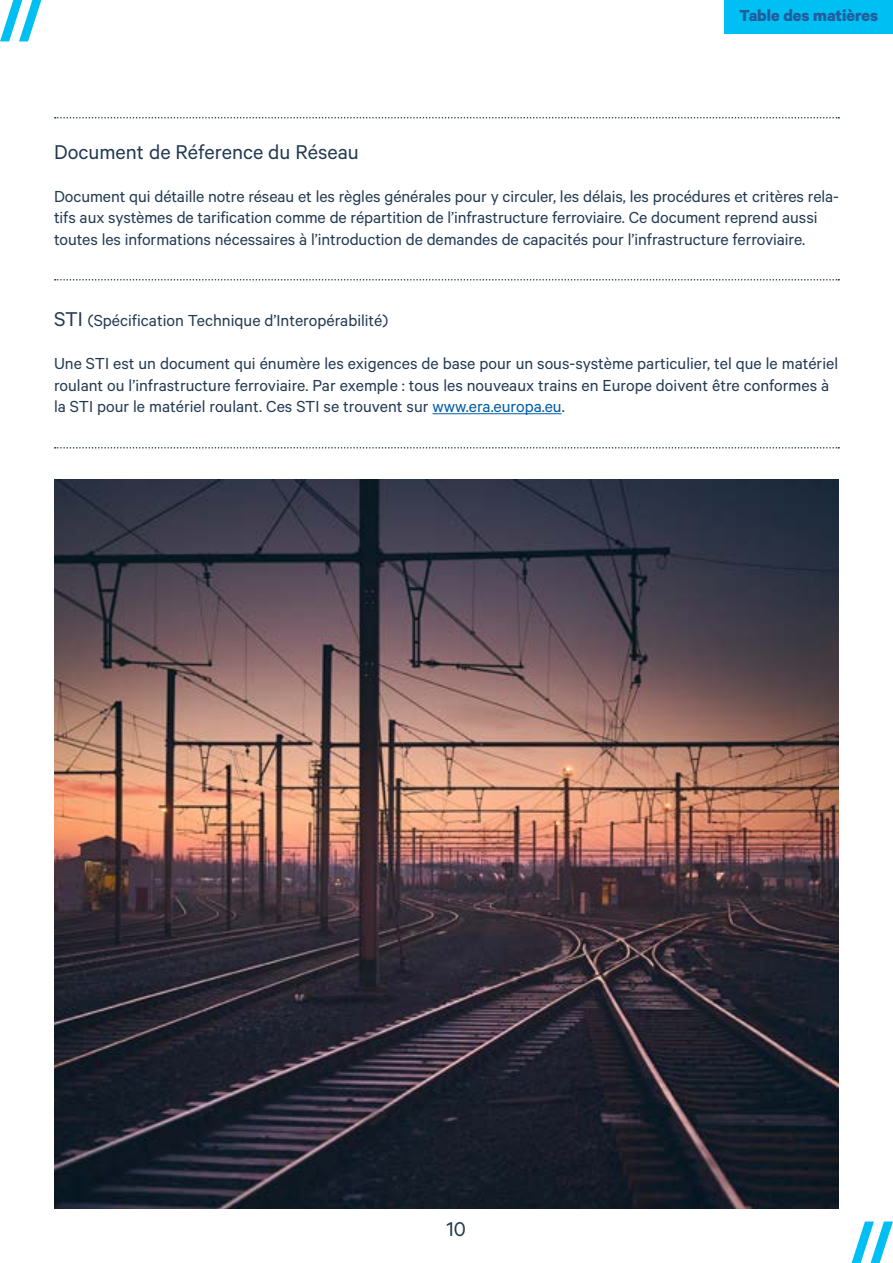
<style>
.page{position:relative;width:893px;height:1263px;background:#fff}
.page>*{position:absolute;margin:0;border:0;box-sizing:border-box;transform-origin:0 0}
.t1{font:22.5px "Calibre";color:#233a53}
.t2{font:18px/21.6px "Calibre";letter-spacing:-.005em;color:#233a53}
.t3{font:700 18px "Calibre";color:#215e9e}
.s1{font-size:22.5px}
.s2{color:#005da4}
</style>
<div class="page">
<svg style="left:0;top:0;width:41px;height:41px"></svg>
<svg style="left:852px;top:1221px;width:41px;height:42px"></svg>
<hr style="left:433px;top:413px;width:129px;height:1px;background:#005da4">
<svg style="left:55px;top:117px;width:784px;height:2px"></svg>
<svg style="left:55px;top:279px;width:784px;height:2px"></svg>
<svg style="left:55px;top:447px;width:784px;height:2px"></svg>
<img style="left:54px;top:480px;width:785px;height:729px">
<div style="left:725px;top:0;width:168px;height:33px;background:#00c0f3"></div>
<p class="t3" style="left:739px;top:4px;width:140px">Table des matières</p>
<p class="t1" style="left:54px;top:139px;width:306px">Document de Réference du Réseau</p>
<p class="t2" style="left:54px;top:185px;width:786px">Document qui détaille notre réseau et les règles générales pour y circuler, les délais, les procédures et critères rela&shy;tifs aux systèmes de tarification comme de répartition de l’infrastructure ferroviaire. Ce document reprend aussi toutes les informations nécessaires à l’introduction de demandes de capacités pour l’infrastructure ferroviaire.</p>
<p class="t2" style="left:54px;top:309px;width:336px"><span class="s1">STI</span> (Spécification Technique d’Interopérabilité)</p>
<p class="t2" style="left:54px;top:352px;width:786px">Une STI est un document qui énumère les exigences de base pour un sous-système particulier, tel que le matériel roulant ou l’infrastructure ferroviaire. Par exemple : tous les nouveaux trains en Europe doivent être conformes à la STI pour le matériel roulant. Ces STI se trouvent sur <span class="s2">www.era.europa.eu</span>.</p>
<p class="t1" style="left:446px;top:1216px;width:21px">10</p>
</div>
